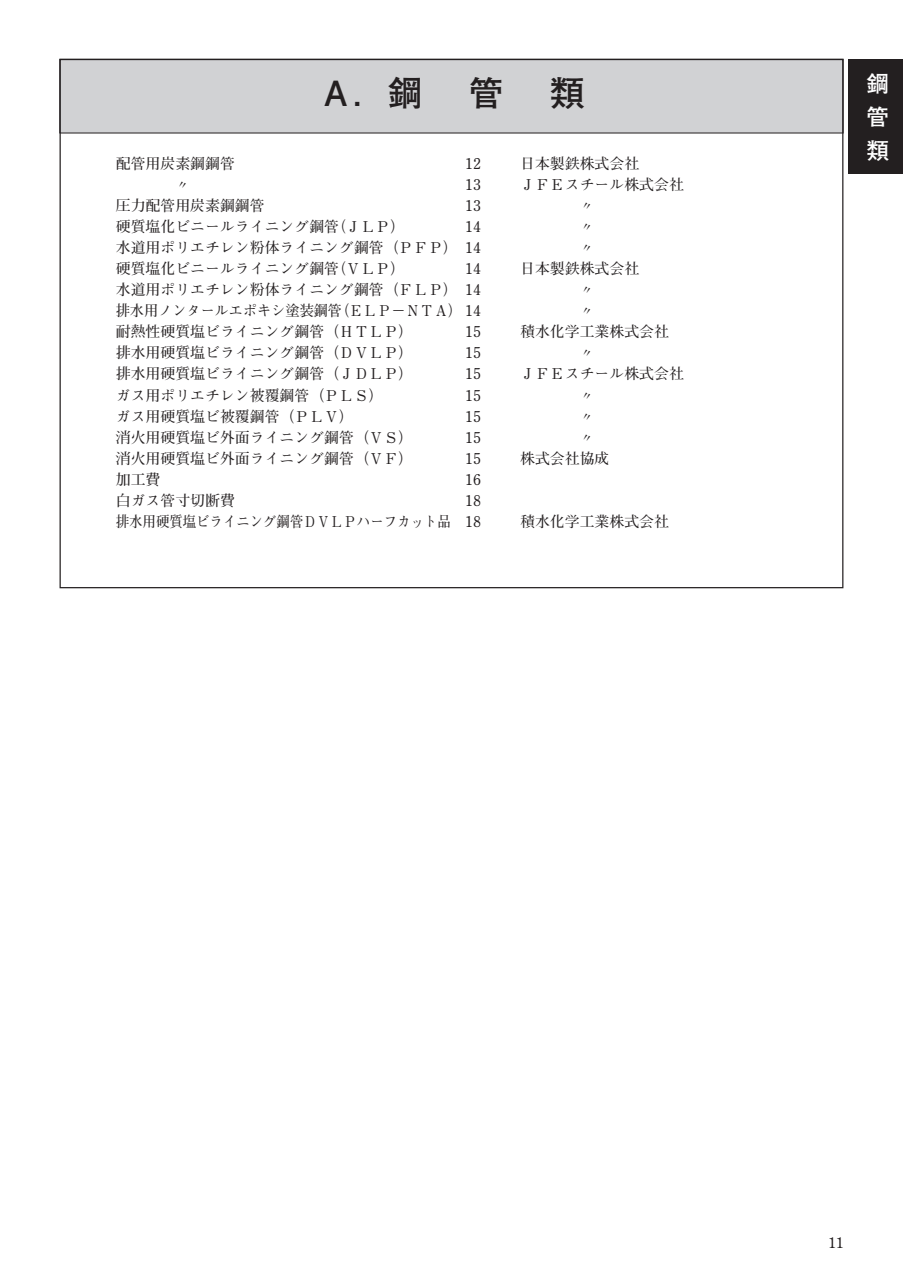
<style>
.page{position:relative;width:903px;height:1275px;background:#fff}
.page>*{position:absolute;margin:0;border:0;box-sizing:border-box;transform-origin:0 0}
.t1{font:700 34.65px "Futo Go B101 Pro";color:#231f20}
.t2{font:700 22.4px/33.4px "Futo Go B101";color:#fff;text-align:justify}
.t3{font:700 14.88px/21px "Futo Min A101 Pro";color:#231f20;text-align:justify}
.t4{font:700 14.88px "Futo Min A101";color:#231f20}
</style>
<div class="page">
<div style="left:60px;top:59px;width:783px;height:74px;background:#d1d2d4"></div>
<div style="left:848px;top:60px;width:55px;height:114px;background:#231f20"></div>
<p class="t1" style="left:318px;top:66px;width:268px">Ａ．鋼　 管　 類</p>
<p class="t3" style="left:116px;top:151px;width:121px">配管用炭素鋼鋼管</p>
<p class="t3" style="left:465px;top:151px;width:17px">12</p>
<p class="t3" style="left:520px;top:151px;width:121px">日本製鉄株式会社</p>
<p class="t3" style="left:465px;top:172px;width:17px">13</p>
<p class="t3" style="left:520px;top:172px;width:165px">ＪＦＥスチール株式会社</p>
<p class="t3" style="left:116px;top:193px;width:150px">圧力配管用炭素鋼鋼管</p>
<p class="t3" style="left:465px;top:193px;width:17px">13</p>
<p class="t3" style="left:116px;top:214px;width:291px">硬質塩化ビニールライニング鋼管（ＪＬＰ）</p>
<p class="t3" style="left:116px;top:214px;width:367px;text-indent:349px">14水道用ポリエチレン粉体ライニング鋼管（ＰＦＰ） 14硬質塩化ビニールライニング鋼管（ＶＬＰ）</p>
<p class="t3" style="left:465px;top:256px;width:17px">14</p>
<p class="t3" style="left:520px;top:256px;width:121px">日本製鉄株式会社</p>
<p class="t3" style="left:116px;top:277px;width:367px">水道用ポリエチレン粉体ライニング鋼管（ＦＬＰ） 14排水用ノンタールエポキシ塗装鋼管（ＥＬＰ－ＮＴＡ） 14耐熱性硬質塩ビライニング鋼管（ＨＴＬＰ）</p>
<p class="t3" style="left:465px;top:319px;width:17px">15</p>
<p class="t3" style="left:520px;top:319px;width:150px">積水化学工業株式会社</p>
<p class="t3" style="left:116px;top:340px;width:299px">排水用硬質塩ビライニング鋼管（ＤＶＬＰ）</p>
<p class="t3" style="left:465px;top:340px;width:17px">15</p>
<p class="t3" style="left:116px;top:362px;width:299px">排水用硬質塩ビライニング鋼管（ＪＤＬＰ）</p>
<p class="t3" style="left:465px;top:362px;width:17px">15</p>
<p class="t3" style="left:520px;top:362px;width:165px">ＪＦＥスチール株式会社</p>
<p class="t3" style="left:116px;top:383px;width:269px">ガス用ポリエチレン被覆鋼管（ＰＬＳ）</p>
<p class="t3" style="left:465px;top:383px;width:17px">15</p>
<p class="t3" style="left:116px;top:404px;width:240px">ガス用硬質塩ビ被覆鋼管（ＰＬＶ）</p>
<p class="t3" style="left:465px;top:404px;width:17px">15</p>
<p class="t3" style="left:116px;top:425px;width:299px">消火用硬質塩ビ外面ライニング鋼管（ＶＳ）</p>
<p class="t3" style="left:465px;top:425px;width:17px">15</p>
<p class="t3" style="left:116px;top:446px;width:299px">消火用硬質塩ビ外面ライニング鋼管（ＶＦ）</p>
<p class="t3" style="left:465px;top:446px;width:17px">15</p>
<p class="t3" style="left:520px;top:446px;width:91px">株式会社協成</p>
<p class="t3" style="left:116px;top:467px;width:46px">加工費</p>
<p class="t3" style="left:465px;top:467px;width:17px">16</p>
<p class="t3" style="left:116px;top:488px;width:121px">白ガス管寸切断費</p>
<p class="t3" style="left:116px;top:488px;width:367px;text-align:right">18<br>排水用硬質塩ビライニング鋼管ＤＶＬＰハーフカット品 18</p>
<p class="t3" style="left:520px;top:509px;width:150px">積水化学工業株式会社</p>
<h2 class="t2" style="left:866px;top:67px;width:24px">鋼管類</h2>
<p class="t4" style="left:828px;top:1232px;width:16px">11</p>
</div>
